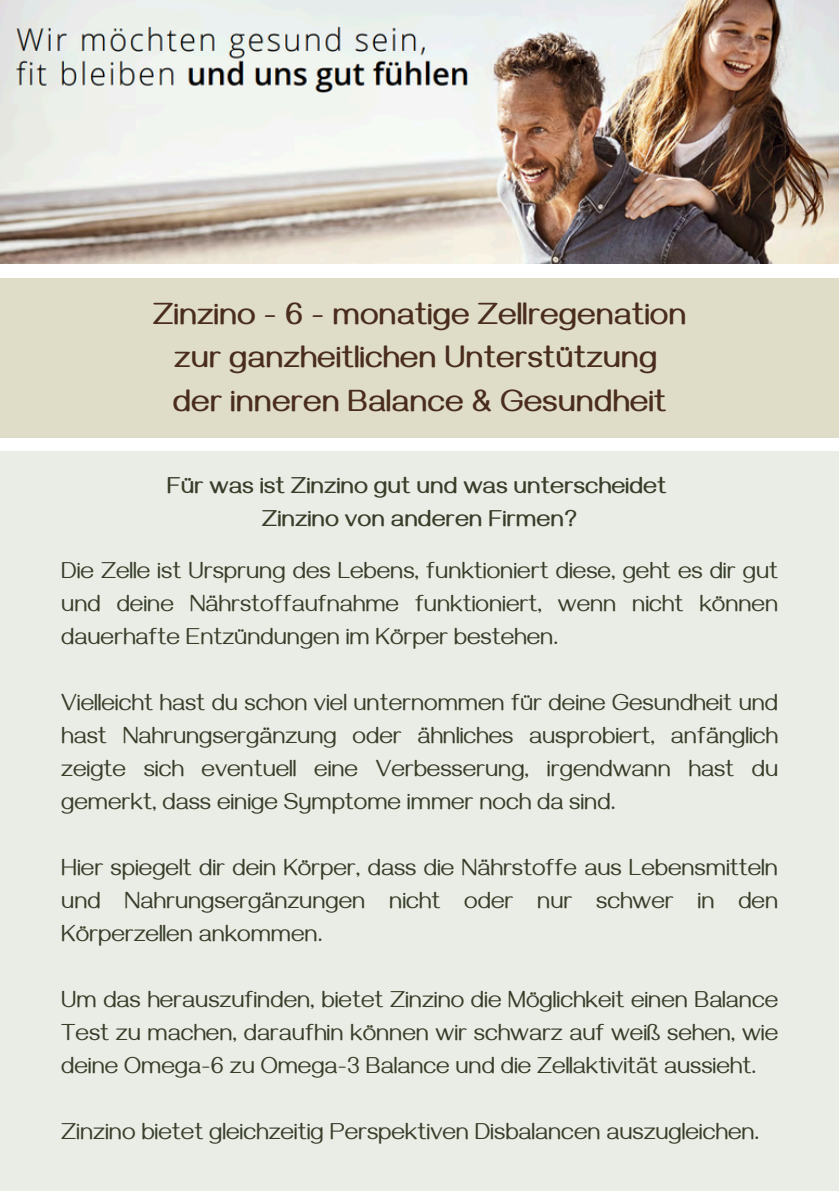
<style>
.page{position:relative;width:839px;height:1191px;background:#fff}
.page>*{position:absolute;margin:0;border:0;box-sizing:border-box;transform-origin:0 0}
.t1{font:700 32px/43.6px "Gayathri";color:#4a2c1d;text-align:center}
.t2{font:24px/33px "Gayathri";color:#363d29;text-align:justify}
.t3{font:700 24px/33px "Gayathri";color:#363d29;text-align:center}
</style>
<div class="page">
<div style="left:0;top:451px;width:838px;height:740px;background:#eaede5"></div>
<div style="left:0;top:278px;width:838px;height:159px;background:#dfddc8"></div>
<img style="left:0;top:0;width:838px;height:264px">
<h1 class="t1" style="left:153px;top:298px;width:535px">Zinzino - 6 - monatige Zellregenation zur ganzheitlichen Unterstützung der inneren Balance &amp; Gesundheit</h1>
<p class="t3" style="left:167px;top:473px;width:501px">Für was ist Zinzino gut und was unterscheidet<br>Zinzino von anderen Firmen?</p>
<h2 class="t2" style="left:61px;top:559px;width:718px">Die Zelle ist Ursprung des Lebens, funktioniert diese, geht es dir gut und deine Nährstoffaufnahme funktioniert, wenn nicht können dauerhafte Entzündungen im Körper bestehen.</h2>
<p class="t2" style="left:61px;top:691px;width:718px">Vielleicht hast du schon viel unternommen für deine Gesundheit und hast Nahrungsergänzung oder ähnliches ausprobiert, anfänglich zeigte sich eventuell eine Verbesserung, irgendwann hast du gemerkt, dass einige Symptome immer noch da sind.</p>
<p class="t2" style="left:61px;top:856px;width:718px">Hier spiegelt dir dein Körper, dass die Nährstoffe aus Lebensmitteln und Nahrungsergänzungen nicht oder nur schwer in den Körperzellen ankommen.</p>
<p class="t2" style="left:61px;top:988px;width:718px">Um das herauszufinden, bietet Zinzino die Möglichkeit einen Balance Test zu machen, daraufhin können wir schwarz auf weiß sehen, wie deine Omega-6 zu Omega-3 Balance und die Zellaktivität aussieht.</p>
<p class="t2" style="left:61px;top:1120px;width:699px">Zinzino bietet gleichzeitig Perspektiven Disbalancen auszugleichen.</p>
</div>
